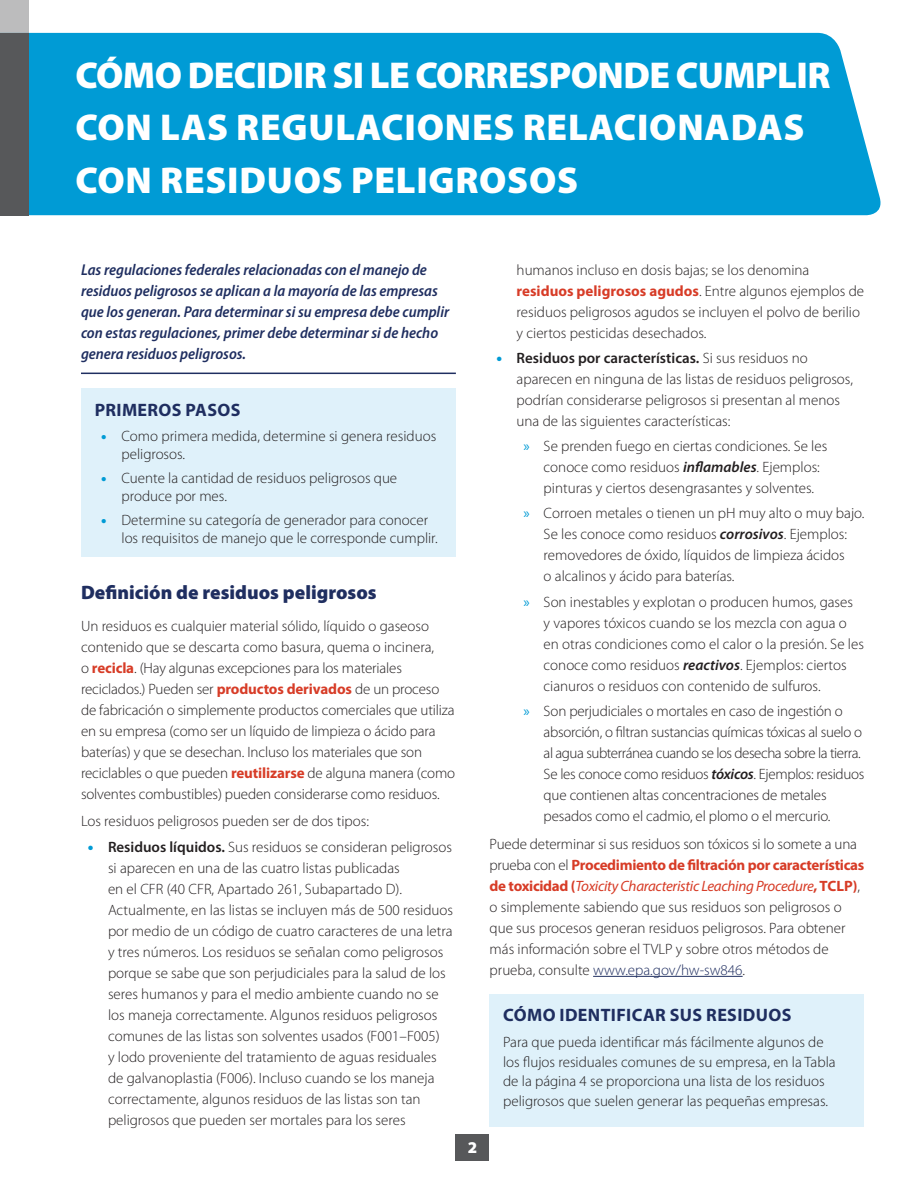
<style>
.page{position:relative;width:918px;height:1188px;background:#fff}
.page>*{position:absolute;margin:0;border:0;box-sizing:border-box;transform-origin:0 0}
.t1{font:900 37.5px/52.5px "Myriad Pro";letter-spacing:.02em;color:#fff}
.t2{font:900 19.5px "Myriad Pro";color:#1f2e60}
.t3{font:700 18px "Myriad Pro";letter-spacing:.02em;color:#1f2e60}
.t4{font:900 16.5px "Myriad Pro";color:#fff}
.t5{font:italic 600 semi-condensed 15.75px/21px "Myriad Pro";color:#1f2e60}
.t6{font:300 15px/21px "Myriad Pro";color:#231f20}
.t7{font:300 15px/21px "Myriad Pro";letter-spacing:-.02em;color:#231f20}
.s1{font-weight:900;color:#009bd5}
.s2{font-weight:700;color:#d73c27}
.s3{font-weight:900;font-size:15.75px;color:#009bd5}
.s4{font-weight:600}
.s5{font-weight:400;color:#009bd5}
.s6{font-weight:600;font-style:italic}
.s7{font-weight:400;font-style:italic;color:#d73c27}
.s8{color:#1f2e60}
</style>
<div class="page">
<div style="left:29px;top:33px;width:852px;height:182px;background:#009bd5"></div>
<div style="left:0;top:0;width:29px;height:36px;background:#bcbcbd"></div>
<div style="left:0;top:33px;width:29px;height:182px;background:#57585a"></div>
<div style="left:456px;top:1134px;width:33px;height:27px;background:#57585a"></div>
<hr style="left:81px;top:373px;width:375px;height:1px;background:#1f2e60">
<div style="left:81px;top:389px;width:375px;height:168px;background:#dff1fa"></div>
<hr style="left:593px;top:976px;width:150px;height:1px;background:#1f2e60">
<div style="left:490px;top:994px;width:374px;height:133px;background:#dff1fa"></div>
<h1 class="t1" style="left:75px;top:49px;width:757px">CÓMO DECIDIR SI LE CORRESPONDE CUMPLIR<br>CON LAS REGULACIONES RELACIONADAS<br>CON RESIDUOS PELIGROSOS</h1>
<p class="t5" style="left:81px;top:260px;width:370px">Las regulaciones federales relacionadas con el manejo de residuos peligrosos se aplican a la mayoría de las empresas que los generan. Para determinar si su empresa debe cumplir con estas regulaciones, primer debe determinar si de hecho genera residuos peligrosos.</p>
<p class="t3" style="left:95px;top:400px;width:147px">PRIMEROS PASOS</p>
<p class="t6" style="left:122px;top:428px;width:316px;line-height:18px;text-indent:-20px"><span class="s1">•</span> Como primera medida, determine si genera residuos peligrosos.</p>
<p class="t6" style="left:122px;top:469px;width:277px;line-height:18px;text-indent:-20px"><span class="s1">•</span> Cuente la cantidad de residuos peligrosos que produce por mes.</p>
<p class="t6" style="left:122px;top:511px;width:318px;line-height:18px;text-indent:-20px"><span class="s1">•</span> Determine su categoría de generador para conocer los requisitos de manejo que le corresponde cumplir.</p>
<h2 class="t2" style="left:81px;top:581px;width:297px">Definición de residuos peligrosos</h2>
<p class="t6" style="left:81px;top:615px;width:376px">Un residuos es cualquier material sólido, líquido o gaseoso contenido que se descarta como basura, quema o incinera,<br>o <span class="s2">recicla</span>. (Hay algunas excepciones para los materiales reciclados.) Pueden ser <span class="s2">productos derivados</span> de un proceso de fabricación o simplemente productos comerciales que utiliza en su empresa (como ser un líquido de limpieza o ácido para baterías) y que se desechan. Incluso los materiales que son reciclables o que pueden <span class="s2">reutilizarse</span> de alguna manera (como solventes combustibles) pueden considerarse como residuos.</p>
<p class="t6" style="left:81px;top:811px;width:290px">Los residuos peligrosos pueden ser de dos tipos:</p>
<p class="t6" style="left:108px;top:836px;width:347px;text-indent:-20px"><span class="s3">•</span> <span class="s4">Residuos líquidos.</span> Sus residuos se consideran peligrosos si aparecen en una de las cuatro listas publicadas<br>en el CFR (40 CFR, Apartado 261, Subapartado D).<br>Actualmente, en las listas se incluyen más de 500 residuos por medio de un código de cuatro caracteres de una letra y tres números. Los residuos se señalan como peligrosos porque se sabe que son perjudiciales para la salud de los seres humanos y para el medio ambiente cuando no se los maneja correctamente. Algunos residuos peligrosos comunes de las listas son solventes usados (F001–F005)<br>y lodo proveniente del tratamiento de aguas residuales de galvanoplastia (F006). Incluso cuando se los maneja correctamente, algunos residuos de las listas son tan peligrosos que pueden ser mortales para los seres</p>
<p class="t4" style="left:468px;top:1138px;width:11px">2</p>
<p class="t6" style="left:517px;top:259px;width:349px">humanos incluso en dosis bajas; se los denomina <span class="s2">residuos peligrosos agudos</span>. Entre algunos ejemplos de residuos peligrosos agudos se incluyen el polvo de berilio y ciertos pesticidas desechados.</p>
<p class="t6" style="left:517px;top:348px;width:338px;text-indent:-20px"><span class="s3">•</span> <span class="s4">Residuos por características.</span> Si sus residuos no aparecen en ninguna de las listas de residuos peligrosos, podrían considerarse peligrosos si presentan al menos una de las siguientes características:</p>
<p class="t6" style="left:544px;top:436px;width:285px;text-indent:-20px"><span class="s5">»</span> Se prenden fuego en ciertas condiciones. Se les conoce como residuos <span class="s6">inflamables</span>. Ejemplos: pinturas y ciertos desengrasantes y solventes.</p>
<p class="t6" style="left:544px;top:503px;width:322px;text-indent:-20px"><span class="s5">»</span> Corroen metales o tienen un pH muy alto o muy bajo.<br>Se les conoce como residuos <span class="s6">corrosivos</span>. Ejemplos: removedores de óxido, líquidos de limpieza ácidos<br>o alcalinos y ácido para baterías.</p>
<p class="t6" style="left:544px;top:592px;width:322px;text-indent:-20px"><span class="s5">»</span> Son inestables y explotan o producen humos, gases<br>y vapores tóxicos cuando se los mezcla con agua o en otras condiciones como el calor o la presión. Se les conoce como residuos <span class="s6">reactivos</span>. Ejemplos: ciertos cianuros o residuos con contenido de sulfuros.</p>
<p class="t7" style="left:544px;top:701px;width:322px;text-indent:-20px"><span class="s5">»</span> Son perjudiciales o mortales en caso de ingestión o absorción, o filtran sustancias químicas tóxicas al suelo o al agua subterránea cuando se los desecha sobre la tierra.<br>Se les conoce como residuos <span class="s6">tóxicos</span>. Ejemplos: residuos que contienen altas concentraciones de metales pesados como el cadmio, el plomo o el mercurio.</p>
<p class="t6" style="left:490px;top:834px;width:376px">Puede determinar si sus residuos son tóxicos si lo somete a una prueba con el <span class="s2">Procedimiento de filtración por características de toxicidad (</span><span class="s7">Toxicity Characteristic Leaching Procedure</span><span class="s2">, TCLP)</span>, o simplemente sabiendo que sus residuos son peligrosos o que sus procesos generan residuos peligrosos. Para obtener más información sobre el TVLP y sobre otros métodos de prueba, consulte <span class="s8">www.epa.gov/hw-sw846</span>.</p>
<p class="t3" style="left:503px;top:1005px;width:290px">CÓMO IDENTIFICAR SUS RESIDUOS</p>
<p class="t6" style="left:503px;top:1033px;width:334px;line-height:19.5px">Para que pueda identificar más fácilmente algunos de los flujos residuales comunes de su empresa, en la Tabla de la página 4 se proporciona una lista de los residuos peligrosos que suelen generar las pequeñas empresas.</p>
</div>
